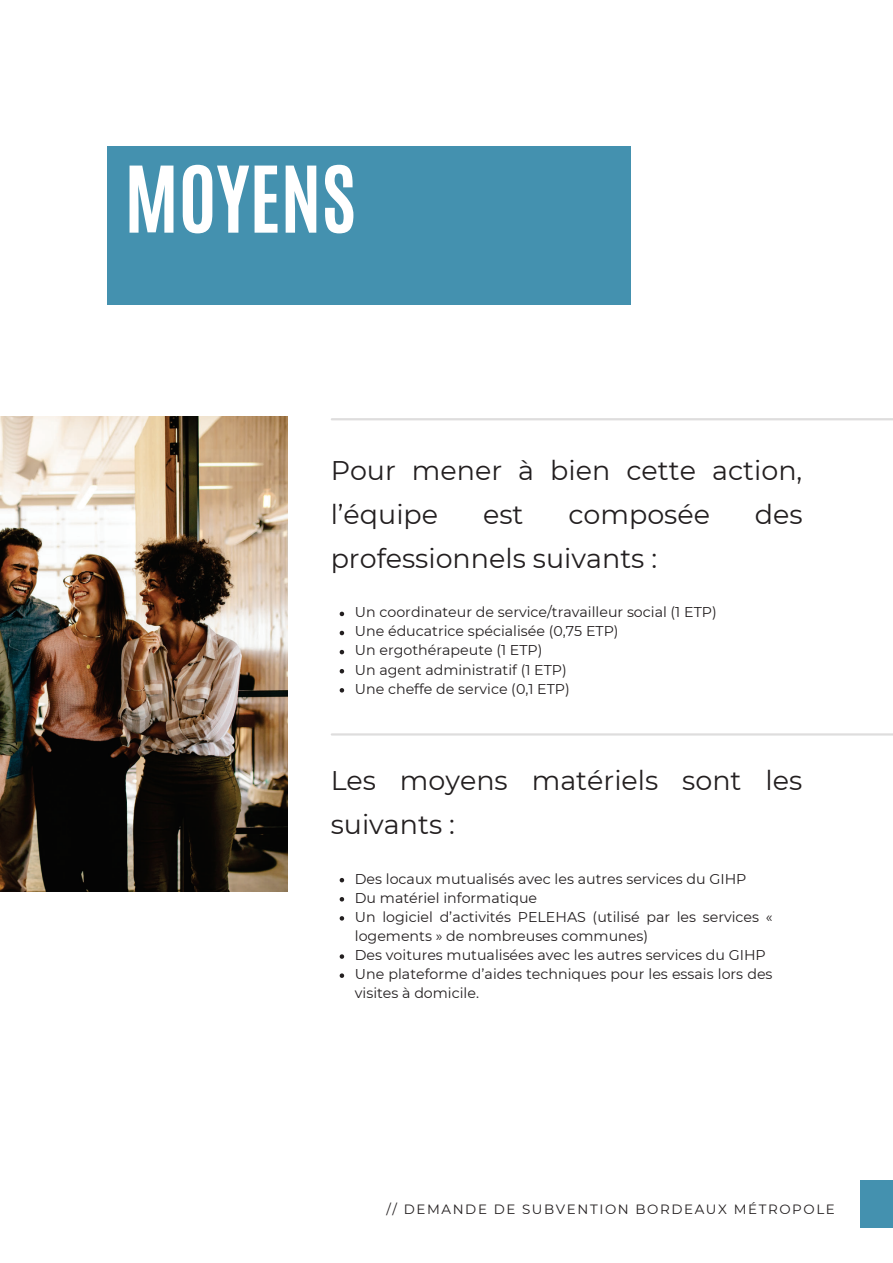
<style>
.page{position:relative;width:893px;height:1263px;background:#fff}
.page>*{position:absolute;margin:0;border:0;box-sizing:border-box;transform-origin:0 0}
.t1{font:700 78.15px "Antonio";color:#fff}
.t2{font:27px/43.8px "Montserrat";color:#231f20}
.t3{font:14.25px/19px "Montserrat";color:#231f20}
.t4{font:13.5px "Montserrat";letter-spacing:.12em;color:#231f20}
</style>
<div class="page">
<hr style="left:332px;top:418px;width:560px;height:2px;background:#dedddd">
<hr style="left:332px;top:733px;width:560px;height:3px;background:#dedddd">
<div style="left:107px;top:146px;width:523px;height:159px;background:#4491af"></div>
<div style="left:860px;top:1181px;width:32px;height:47px;background:#4491af"></div>
<img style="left:0;top:416px;width:287px;height:475px">
<svg style="left:340px;top:612px;width:4px;height:4px"></svg>
<svg style="left:340px;top:631px;width:4px;height:4px"></svg>
<svg style="left:340px;top:650px;width:4px;height:4px"></svg>
<svg style="left:340px;top:669px;width:4px;height:4px"></svg>
<svg style="left:340px;top:688px;width:4px;height:5px"></svg>
<svg style="left:340px;top:878px;width:4px;height:4px"></svg>
<svg style="left:340px;top:897px;width:4px;height:5px"></svg>
<svg style="left:340px;top:916px;width:4px;height:5px"></svg>
<svg style="left:340px;top:954px;width:4px;height:5px"></svg>
<svg style="left:340px;top:973px;width:4px;height:5px"></svg>
<h1 class="t1" style="left:124px;top:143px;width:233px">MOYENS</h1>
<h2 class="t2" style="left:331px;top:448px;width:473px">Pour mener à bien cette action, l’équipe</h2>
<h2 class="t2" style="left:483px;top:492px;width:42px">est</h2>
<h2 class="t2" style="left:568px;top:492px;width:143px">composée</h2>
<h2 class="t2" style="left:755px;top:492px;width:49px">des</h2>
<h2 class="t2" style="left:331px;top:536px;width:328px">professionnels suivants :</h2>
<p class="t3" style="left:355px;top:603px;width:363px">Un coordinateur de service/travailleur social (1 ETP)<br>Une éducatrice spécialisée (0,75 ETP)<br>Un ergothérapeute (1 ETP)<br>Un agent administratif (1 ETP)<br>Une cheffe de service (0,1 ETP)</p>
<h2 class="t2" style="left:331px;top:758px;width:473px">Les moyens matériels sont les suivants :</h2>
<p class="t3" style="left:355px;top:869px;width:419px">Des locaux mutualisés avec les autres services du GIHP<br>Du matériel informatique<br>Un logiciel d’activités PELEHAS (utilisé par les services « logements » de nombreuses communes)<br>Des voitures mutualisées avec les autres services du GIHP Une plateforme d’aides techniques pour les essais lors des visites à domicile.</p>
<p class="t4" style="left:386px;top:1201px;width:450px">// DEMANDE DE SUBVENTION BORDEAUX MÉTROPOLE</p>
</div>
